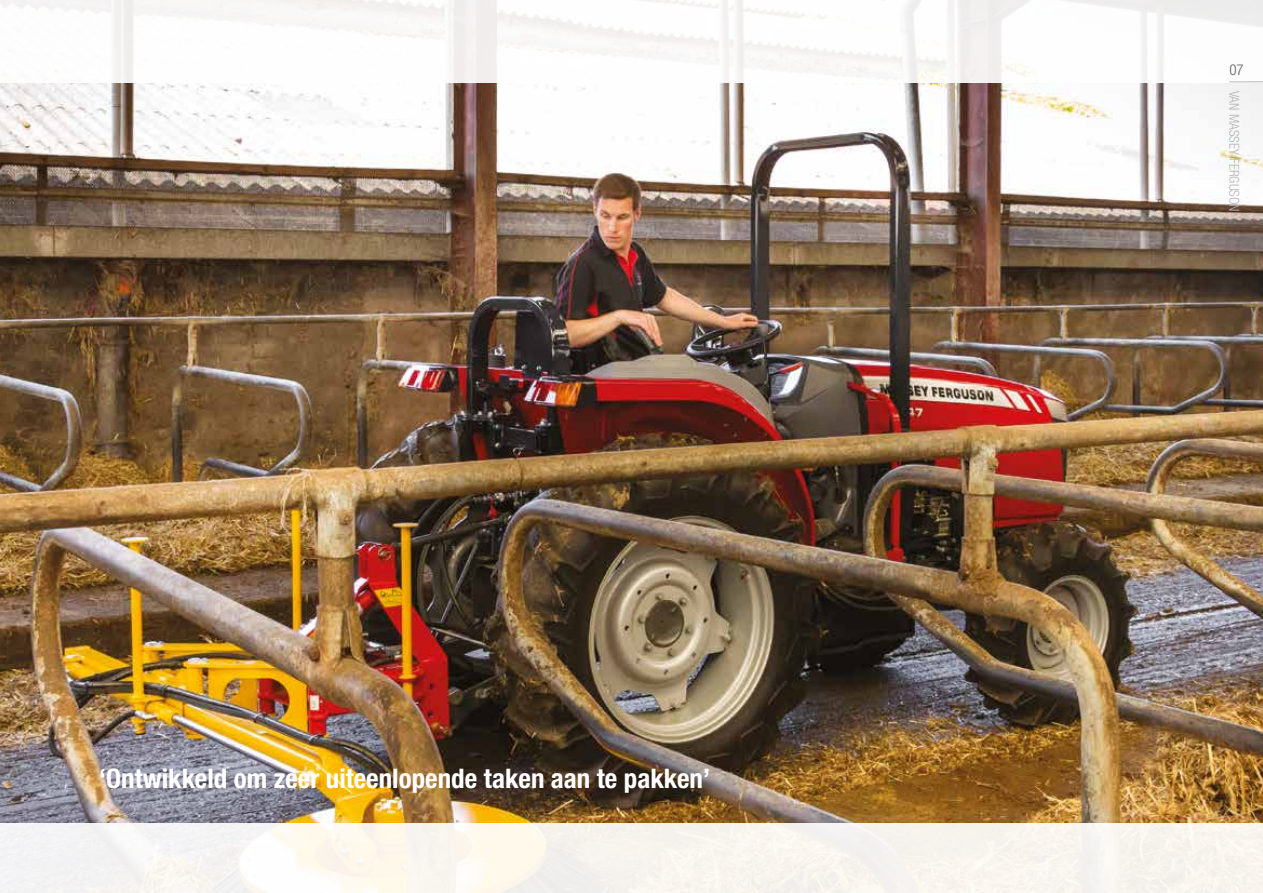
<style>
.page{position:relative;width:1263px;height:893px;background:#fff}
.page>*{position:absolute;margin:0;border:0;box-sizing:border-box;transform-origin:0 0}
.t1{font:700 condensed 27px "Helvetica Neue LTW1 G";color:#fff}
.t2{font:300 condensed 15px "Helvetica Neue LTW1 G";color:#5f5e5e}
.t3{font:300 condensed 13.5px "Helvetica Neue LTW1 G";color:#b6b5b5}
</style>
<div class="page">
<img style="left:0;top:83px;width:1263px;height:740px">
<div style="left:0;top:823px;width:1263px;height:70px;background:#f8f4ef"></div>
<hr style="left:1229px;top:81px;width:34px;height:1px;background:#b6b5b5">
<p class="t1" style="left:99px;top:762px;width:612px">‘Ontwikkeld om zeer uiteenlopende taken aan te pakken’</p>
<p class="t2" style="left:1229px;top:61px;width:16px">07</p>
<p class="t3" style="left:1242px;top:91px;width:122px;rotate:90deg">VAN MASSEY FERGUSON</p>
</div>
